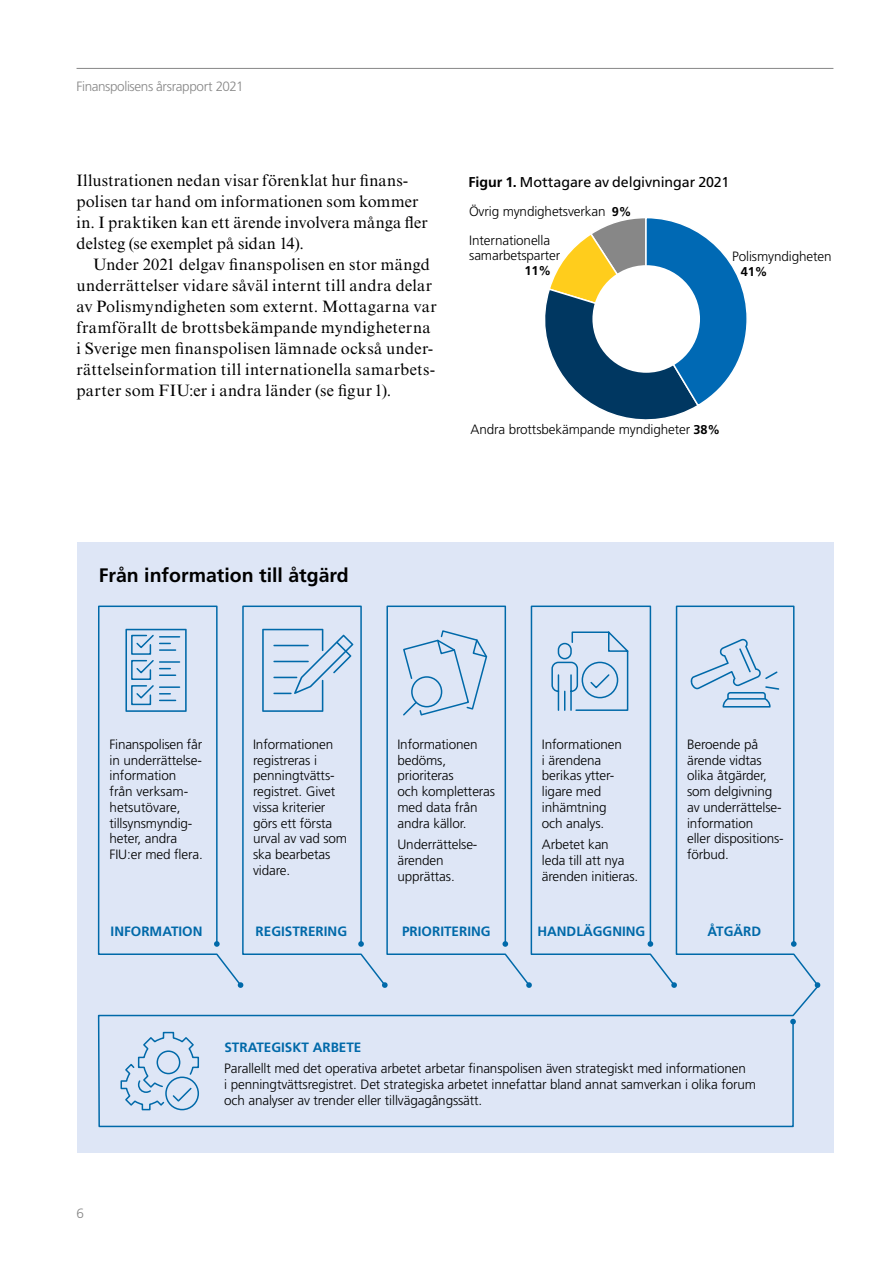
<style>
.page{position:relative;width:893px;height:1263px;background:#fff}
.page>*{position:absolute;margin:0;border:0;box-sizing:border-box;transform-origin:0 0}
.t1{font:700 19.5px "Frutiger LT Std";color:#000}
.t2{font:16.5px/21px "Times New Roman MT Std";letter-spacing:.015em;color:#000}
.t3{font:14.25px "Frutiger LT Std";letter-spacing:-.005em;color:#000}
.t4{font:300 13.5px/15.8px "Frutiger LT Std";letter-spacing:-.01em;color:#000}
.t5{font:700 13.5px "Frutiger LT Std";color:#0069a9}
.t6{font:300 13.5px "Frutiger LT Std";letter-spacing:-.03em;color:#878787}
.t7{font:700 12.75px "Frutiger LT Std";color:#000}
.s1{font-weight:700}
.s2{font-weight:700;font-size:12.75px}
</style>
<div class="page">
<hr style="left:77px;top:68px;width:756px;height:1px;background:#878787">
<svg style="left:545px;top:218px;width:202px;height:202px"></svg>
<div style="left:592px;top:265px;width:108px;height:108px;background:#fff;border-radius:50%"></div>
<div style="left:77px;top:542px;width:756px;height:610px;background:#dee6f6"></div>
<svg style="left:97px;top:605px;width:142px;height:377px"></svg>
<svg style="left:214px;top:941px;width:6px;height:6px"></svg>
<svg style="left:241px;top:605px;width:143px;height:378px"></svg>
<svg style="left:358px;top:941px;width:6px;height:6px"></svg>
<svg style="left:386px;top:605px;width:142px;height:378px"></svg>
<svg style="left:502px;top:941px;width:6px;height:6px"></svg>
<svg style="left:530px;top:605px;width:143px;height:378px"></svg>
<svg style="left:648px;top:941px;width:5px;height:6px"></svg>
<svg style="left:675px;top:605px;width:141px;height:378px"></svg>
<svg style="left:791px;top:941px;width:6px;height:6px"></svg>
<svg style="left:97px;top:983px;width:724px;height:145px"></svg>
<svg style="left:790px;top:1019px;width:6px;height:5px"></svg>
<svg style="left:690px;top:639px;width:89px;height:68px"></svg>
<svg style="left:551px;top:631px;width:78px;height:81px"></svg>
<svg style="left:402px;top:629px;width:86px;height:88px"></svg>
<svg style="left:120px;top:1031px;width:80px;height:80px"></svg>
<svg style="left:262px;top:629px;width:91px;height:83px"></svg>
<svg style="left:125px;top:629px;width:62px;height:83px"></svg>
<p class="t6" style="left:77px;top:79px;width:168px">Finanspolisens årsrapport 2021</p>
<p class="t2" style="left:77px;top:170px;width:353px">Illustrationen nedan visar förenklat hur finans&shy;polisen tar hand om informationen som kommer in. I praktiken kan ett ärende involvera många fler delsteg (se exemplet på sidan 14).</p>
<p class="t2" style="left:77px;top:254px;width:362px;text-indent:16px">Under 2021 delgav finanspolisen en stor mängd underrättelser vidare såväl internt till andra delar av Polismyndigheten som externt. Mottagarna var framförallt de brottsbekämpande myndigheterna i Sverige men finanspolisen lämnade också under&shy;rättelseinformation till internationella samarbets&shy;parter som FIU:er i andra länder (se figur 1).</p>
<p class="t3" style="left:469px;top:173px;width:262px"><span class="s1">Figur 1.</span> Mottagare av delgivningar 2021</p>
<p class="t4" style="left:469px;top:198px;width:164px;line-height:28.5px">Övrig myndighetsverkan <span class="s2">9%<br></span>Internationella</p>
<p class="t4" style="left:469px;top:248px;width:93px">samarbetsparter</p>
<p class="t4" style="left:732px;top:249px;width:101px">Polismyndigheten</p>
<p class="t7" style="left:525px;top:263px;width:28px">11%</p>
<p class="t7" style="left:741px;top:264px;width:28px">41%</p>
<p class="t4" style="left:471px;top:421px;width:251px">Andra brottsbekämpande myndigheter <span class="s2">38%</span></p>
<h1 class="t1" style="left:99px;top:563px;width:251px">Från information till åtgärd</h1>
<p class="t4" style="left:253px;top:736px;width:95px">Informationen registreras i penningtvätts&shy;registret. Givet vissa kriterier görs ett första urval av vad som ska bearbetas vidare.</p>
<p class="t4" style="left:110px;top:736px;width:95px">Finanspolisen får in underrättelse&shy;information från verksam&shy;hetsutövare, tillsynsmyndig&shy;heter, andra<br>FIU:er med flera.</p>
<p class="t4" style="left:397px;top:736px;width:99px">Informationen bedöms, prioriteras<br>och kompletteras med data från andra källor.</p>
<p class="t4" style="left:397px;top:837px;width:81px">Underrättelse&shy;ärenden upprättas.</p>
<p class="t4" style="left:542px;top:736px;width:82px">Informationen i ärendena berikas ytter&shy;ligare med inhämtning och analys.</p>
<p class="t4" style="left:542px;top:837px;width:98px">Arbetet kan<br>leda till att nya ärenden initieras.</p>
<p class="t4" style="left:687px;top:736px;width:98px">Beroende på ärende vidtas olika åtgärder, som delgivning av underrättelse&shy;information<br>eller dispositions&shy;förbud.</p>
<p class="t5" style="left:111px;top:924px;width:93px">INFORMATION</p>
<p class="t5" style="left:256px;top:924px;width:93px">REGISTRERING</p>
<p class="t5" style="left:402px;top:924px;width:90px">PRIORITERING</p>
<p class="t5" style="left:537px;top:924px;width:109px">HANDLÄGGNING</p>
<p class="t5" style="left:707px;top:924px;width:55px">ÅTGÄRD</p>
<p class="t6" style="left:77px;top:1205px;width:9px">6</p>
<p class="t5" style="left:224px;top:1039px;width:138px">STRATEGISKT ARBETE</p>
<p class="t4" style="left:224px;top:1061px;width:533px">Parallellt med det operativa arbetet arbetar finanspolisen även strategiskt med informationen<br>i penningtvättsregistret. Det strategiska arbetet innefattar bland annat samverkan i olika forum och analyser av trender eller tillvägagångssätt.</p>
</div>
